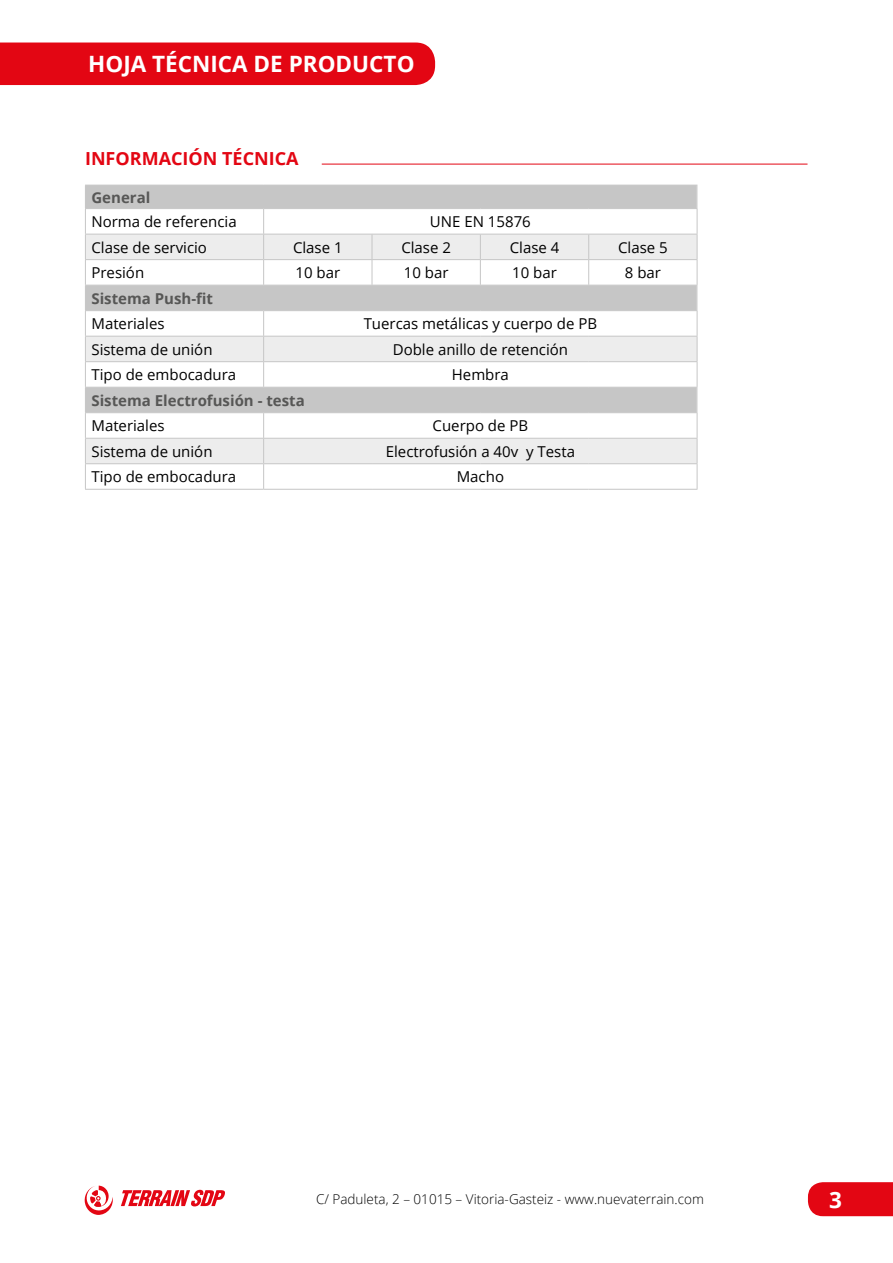
<style>
.page{position:relative;width:893px;height:1263px;background:#fff}
.page>*{position:absolute;margin:0;border:0;box-sizing:border-box;transform-origin:0 0}
.t1{font:700 22.5px "Open Sans";color:#fff}
.t2{font:700 18px "Open Sans";color:#e30613}
.t3{font:15px "Open Sans";color:#000}
.t4{font:700 15px "Open Sans";color:#575756}
.t5{font:300 13.5px "Open Sans";color:#000}
</style>
<div class="page">
<div style="left:0;top:43px;width:435px;height:42px;background:#e30613"></div>
<div style="left:808px;top:1182px;width:85px;height:34px;background:#e30613"></div>
<svg style="left:121px;top:1190px;width:104px;height:16px"></svg>
<svg style="left:84px;top:1185px;width:29px;height:30px"></svg>
<div style="left:86px;top:186px;width:611px;height:22px;background:#c6c6c6"></div>
<svg style="left:86px;top:209px;width:611px;height:280px"></svg>
<svg style="left:86px;top:235px;width:611px;height:228px"></svg>
<hr style="left:85px;top:185px;width:179px;height:1px;background:#c6c6c6">
<hr style="left:264px;top:185px;width:108px;height:1px;background:#c6c6c6">
<hr style="left:372px;top:185px;width:108px;height:1px;background:#c6c6c6">
<hr style="left:480px;top:185px;width:109px;height:1px;background:#c6c6c6">
<hr style="left:589px;top:185px;width:108px;height:1px;background:#c6c6c6">
<hr style="left:85px;top:208px;width:179px;height:1px;background:#c6c6c6">
<hr style="left:264px;top:208px;width:108px;height:1px;background:#c6c6c6">
<hr style="left:372px;top:208px;width:108px;height:1px;background:#c6c6c6">
<hr style="left:480px;top:208px;width:109px;height:1px;background:#c6c6c6">
<hr style="left:589px;top:208px;width:108px;height:1px;background:#c6c6c6">
<hr style="left:85px;top:234px;width:179px;height:1px;background:#c6c6c6">
<hr style="left:264px;top:234px;width:108px;height:1px;background:#c6c6c6">
<hr style="left:372px;top:234px;width:108px;height:1px;background:#c6c6c6">
<hr style="left:480px;top:234px;width:109px;height:1px;background:#c6c6c6">
<hr style="left:589px;top:234px;width:108px;height:1px;background:#c6c6c6">
<hr style="left:85px;top:259px;width:179px;height:1px;background:#c6c6c6">
<hr style="left:264px;top:259px;width:108px;height:1px;background:#c6c6c6">
<svg style="left:263px;top:209px;width:1px;height:76px"></svg>
<hr style="left:372px;top:259px;width:108px;height:1px;background:#c6c6c6">
<svg style="left:372px;top:234px;width:1px;height:51px"></svg>
<hr style="left:480px;top:259px;width:109px;height:1px;background:#c6c6c6">
<svg style="left:480px;top:235px;width:1px;height:50px"></svg>
<hr style="left:589px;top:259px;width:108px;height:1px;background:#c6c6c6">
<svg style="left:588px;top:234px;width:1px;height:51px"></svg>
<hr style="left:85px;top:285px;width:179px;height:1px;background:#c6c6c6">
<hr style="left:264px;top:285px;width:108px;height:1px;background:#c6c6c6">
<hr style="left:372px;top:285px;width:108px;height:1px;background:#c6c6c6">
<hr style="left:480px;top:285px;width:109px;height:1px;background:#c6c6c6">
<hr style="left:589px;top:285px;width:108px;height:1px;background:#c6c6c6">
<hr style="left:85px;top:310px;width:179px;height:1px;background:#c6c6c6">
<hr style="left:264px;top:310px;width:108px;height:1px;background:#c6c6c6">
<hr style="left:372px;top:310px;width:108px;height:1px;background:#c6c6c6">
<hr style="left:480px;top:310px;width:109px;height:1px;background:#c6c6c6">
<hr style="left:589px;top:310px;width:108px;height:1px;background:#c6c6c6">
<hr style="left:85px;top:336px;width:179px;height:1px;background:#c6c6c6">
<hr style="left:264px;top:336px;width:108px;height:1px;background:#c6c6c6">
<hr style="left:372px;top:336px;width:108px;height:1px;background:#c6c6c6">
<hr style="left:480px;top:336px;width:109px;height:1px;background:#c6c6c6">
<hr style="left:589px;top:336px;width:108px;height:1px;background:#c6c6c6">
<hr style="left:85px;top:361px;width:179px;height:1px;background:#c6c6c6">
<hr style="left:264px;top:361px;width:108px;height:1px;background:#c6c6c6">
<svg style="left:263px;top:311px;width:1px;height:76px"></svg>
<hr style="left:372px;top:361px;width:108px;height:1px;background:#c6c6c6">
<hr style="left:480px;top:361px;width:109px;height:1px;background:#c6c6c6">
<hr style="left:589px;top:361px;width:108px;height:1px;background:#c6c6c6">
<hr style="left:85px;top:387px;width:179px;height:1px;background:#c6c6c6">
<hr style="left:264px;top:387px;width:108px;height:1px;background:#c6c6c6">
<hr style="left:372px;top:387px;width:108px;height:1px;background:#c6c6c6">
<hr style="left:480px;top:387px;width:109px;height:1px;background:#c6c6c6">
<hr style="left:589px;top:387px;width:108px;height:1px;background:#c6c6c6">
<hr style="left:85px;top:412px;width:179px;height:1px;background:#c6c6c6">
<hr style="left:264px;top:412px;width:108px;height:1px;background:#c6c6c6">
<hr style="left:372px;top:412px;width:108px;height:1px;background:#c6c6c6">
<hr style="left:480px;top:412px;width:109px;height:1px;background:#c6c6c6">
<hr style="left:589px;top:412px;width:108px;height:1px;background:#c6c6c6">
<hr style="left:85px;top:438px;width:179px;height:1px;background:#c6c6c6">
<hr style="left:264px;top:438px;width:108px;height:1px;background:#c6c6c6">
<hr style="left:372px;top:438px;width:108px;height:1px;background:#c6c6c6">
<hr style="left:480px;top:438px;width:109px;height:1px;background:#c6c6c6">
<hr style="left:589px;top:438px;width:108px;height:1px;background:#c6c6c6">
<hr style="left:85px;top:463px;width:179px;height:1px;background:#c6c6c6">
<svg style="left:85px;top:186px;width:1px;height:303px"></svg>
<hr style="left:264px;top:463px;width:108px;height:1px;background:#c6c6c6">
<svg style="left:263px;top:413px;width:1px;height:76px"></svg>
<hr style="left:372px;top:463px;width:108px;height:1px;background:#c6c6c6">
<hr style="left:480px;top:463px;width:109px;height:1px;background:#c6c6c6">
<hr style="left:589px;top:463px;width:108px;height:1px;background:#c6c6c6">
<hr style="left:85px;top:489px;width:179px;height:1px;background:#c6c6c6">
<hr style="left:264px;top:489px;width:108px;height:1px;background:#c6c6c6">
<hr style="left:372px;top:489px;width:108px;height:1px;background:#c6c6c6">
<hr style="left:480px;top:489px;width:109px;height:1px;background:#c6c6c6">
<hr style="left:589px;top:489px;width:108px;height:1px;background:#c6c6c6">
<svg style="left:697px;top:185px;width:1px;height:304px"></svg>
<hr style="left:322px;top:164px;width:485px;height:1px;background:#e30613">
<h1 class="t1" style="left:88px;top:48px;width:328px">HOJA TÉCNICA DE PRODUCTO</h1>
<p class="t2" style="left:85px;top:145px;width:215px">INFORMACIÓN TÉCNICA</p>
<p class="t4" style="left:91px;top:187px;width:60px">General</p>
<p class="t3" style="left:91px;top:211px;width:147px">Norma de referencia</p>
<p class="t3" style="left:430px;top:211px;width:102px">UNE EN 15876</p>
<p class="t3" style="left:91px;top:237px;width:117px">Clase de servicio</p>
<p class="t3" style="left:293px;top:237px;width:51px">Clase 1</p>
<p class="t3" style="left:401px;top:237px;width:51px">Clase 2</p>
<p class="t3" style="left:510px;top:237px;width:51px">Clase 4</p>
<p class="t3" style="left:618px;top:237px;width:51px">Clase 5</p>
<p class="t3" style="left:91px;top:262px;width:54px">Presión</p>
<p class="t3" style="left:295px;top:262px;width:46px">10 bar</p>
<p class="t3" style="left:404px;top:262px;width:46px">10 bar</p>
<p class="t3" style="left:512px;top:262px;width:46px">10 bar</p>
<p class="t3" style="left:625px;top:262px;width:38px">8 bar</p>
<p class="t4" style="left:91px;top:288px;width:123px">Sistema Push-fit</p>
<p class="t3" style="left:91px;top:313px;width:75px">Materiales</p>
<p class="t3" style="left:364px;top:313px;width:235px">Tuercas metálicas y cuerpo de PB</p>
<p class="t3" style="left:91px;top:339px;width:123px">Sistema de unión</p>
<p class="t3" style="left:393px;top:339px;width:177px">Doble anillo de retención</p>
<p class="t3" style="left:91px;top:364px;width:146px">Tipo de embocadura</p>
<p class="t3" style="left:452px;top:364px;width:59px">Hembra</p>
<p class="t4" style="left:91px;top:390px;width:215px">Sistema Electrofusión - testa</p>
<p class="t3" style="left:91px;top:415px;width:75px">Materiales</p>
<p class="t3" style="left:433px;top:415px;width:97px">Cuerpo de PB</p>
<p class="t3" style="left:91px;top:441px;width:123px">Sistema de unión</p>
<p class="t3" style="left:386px;top:441px;width:191px">Electrofusión a 40v y Testa</p>
<p class="t3" style="left:91px;top:467px;width:146px">Tipo de embocadura</p>
<p class="t3" style="left:457px;top:467px;width:49px">Macho</p>
<p class="t5" style="left:316px;top:1190px;width:390px">C/ Paduleta, 2 – 01015 – Vitoria-Gasteiz - www.nuevaterrain.com</p>
<h1 class="t1" style="left:829px;top:1184px;width:14px">3</h1>
</div>
